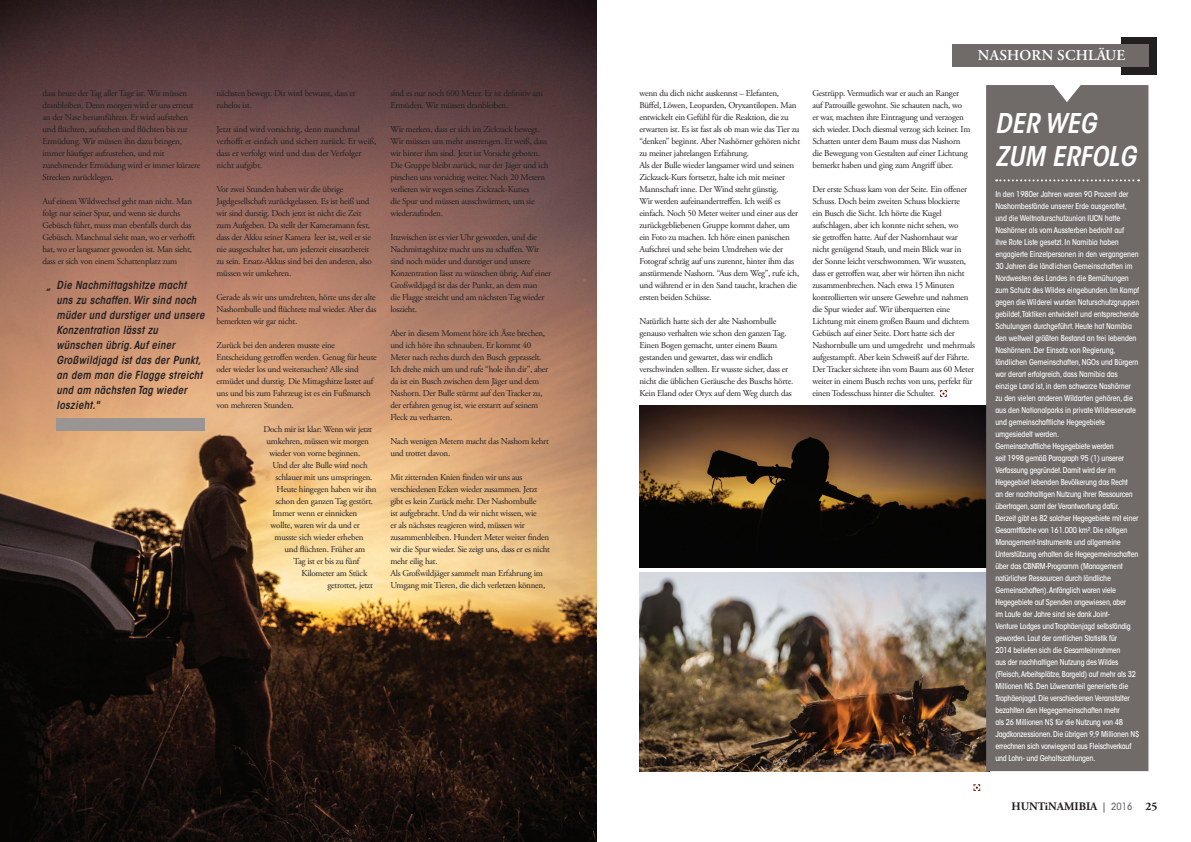
<style>
.page{position:relative;width:1191px;height:842px;background:#fff}
.page>*{position:absolute;margin:0;border:0;box-sizing:border-box;transform-origin:0 0}
.t1{font:italic 600 condensed 27px/33px "ITC Avant Garde Std";color:#fff}
.t2{font:600 15px "Adobe Garamond Pro";letter-spacing:.015em;color:#fff}
.t3{font:700 11.5px "Adobe Garamond Pro";color:#231f20}
.t4{font:italic 600 condensed 11px/15px "ITC Avant Garde Std";letter-spacing:.02em;color:#231f20}
.t5{font:9px/12px "Adobe Garamond Pro";letter-spacing:-.025em;color:#231f20}
.t6{font:500 condensed 8px/12px "ITC Avant Garde Std";letter-spacing:-.025em;color:#fff}
.s1{font-family:"ITC Avant Garde Std";font-weight:400;font-stretch:condensed;font-size:10px}
.s2{font-family:"ITC Avant Garde Std";font-weight:500;font-stretch:condensed;font-size:10px;color:#6c6d70}
</style>
<div class="page">
<img style="left:639px;top:405px;width:347px;height:163px">
<img style="left:639px;top:573px;width:347px;height:198px">
<img style="left:0;top:0;width:596px;height:842px">
<svg style="left:940px;top:390px;width:7px;height:7px"></svg>
<div style="left:1121px;top:37px;width:35px;height:37px;background:#231f20"></div>
<div style="left:951px;top:44px;width:197px;height:23px;background:#706b69"></div>
<div style="left:986px;top:85px;width:162px;height:686px;background:#706b69"></div>
<div style="left:57px;top:418px;width:148px;height:13px;background:#9a9493"></div>
<svg style="left:973px;top:784px;width:7px;height:7px"></svg>
<svg style="left:996px;top:179px;width:143px;height:2px"></svg>
<p class="t5" style="left:43px;top:87px;width:159px">dass heute der Tag aller Tage ist. Wir müssen dranbleiben. Denn morgen wird er uns erneut an der Nase herumführen. Er wird aufstehen und flüchten, aufstehen und flüchten bis zur Ermüdung. Wir müssen ihn dazu bringen, immer häufiger aufzustehen, und mit zunehmender Ermüdung wird er immer kürzere Strecken zurücklegen.</p>
<p class="t5" style="left:43px;top:195px;width:154px">Auf einem Wildwechsel geht man nicht. Man folgt nur seiner Spur, und wenn sie durchs Gebüsch führt, muss man ebenfalls durch das Gebüsch. Manchmal sieht man, wo er verhofft hat, wo er langsamer geworden ist. Man sieht, dass er sich von einem Schattenplatz zum</p>
<p class="t4" style="left:57px;top:277px;width:149px">Die Nachmittagshitze macht uns zu schaffen. Wir sind noch müder und durstiger und unsere</p>
<p class="t4" style="left:57px;top:322px;width:148px">Konzentration lässt zu wünschen übrig. Auf einer<br>Großwildjagd ist das der Punkt, an dem man die Flagge streicht und am nächsten Tag wieder loszieht."</p>
<p class="t4" style="left:46px;top:278px;width:6px">„</p>
<p class="t5" style="left:216px;top:87px;width:141px">nächsten bewegt. Dir wird bewusst, dass er ruhelos ist.</p>
<p class="t5" style="left:216px;top:123px;width:161px">Jetzt sind wird vorsichtig, denn manchmal verhofft er einfach und sichert zurück. Er weiß, dass er verfolgt wird und dass der Verfolger nicht aufgibt.</p>
<p class="t5" style="left:216px;top:183px;width:157px">Vor zwei Stunden haben wir die übrige Jagdgesellschaft zurückgelassen. Es ist heiß und wir sind durstig. Doch jetzt ist nicht die Zeit zum Aufgeben. Da stellt der Kameramann fest, dass der Akku seiner Kamera leer ist, weil er sie nie ausgeschaltet hat, um jederzeit einsatzbereit zu sein. Ersatz-Akkus sind bei den anderen, also müssen wir umkehren.</p>
<p class="t5" style="left:216px;top:291px;width:161px;text-align:justify">Gerade als wir uns umdrehten, hörte uns der alte Nashornbulle und flüchtete mal wieder. Aber das bemerkten wir gar nicht.</p>
<p class="t5" style="left:216px;top:339px;width:162px">Zurück bei den anderen musste eine Entscheidung getroffen werden. Genug für heute oder wieder los und weitersuchen? Alle sind ermüdet und durstig. Die Mittagshitze lastet auf uns und bis zum Fahrzeug ist es ein Fußmarsch von mehreren Stunden.</p>
<p class="t5" style="left:263px;top:423px;width:110px">Doch mir ist klar: Wenn wir jetzt</p>
<p class="t5" style="left:266px;top:435px;width:104px">umkehren, müssen wir morgen</p>
<p class="t5" style="left:269px;top:447px;width:92px">wieder von vorne beginnen.</p>
<p class="t5" style="left:272px;top:459px;width:97px">Und der alte Bulle wird noch</p>
<p class="t5" style="left:275px;top:471px;width:98px">schlauer mit uns umspringen.</p>
<p class="t5" style="left:276px;top:483px;width:102px">Heute hingegen haben wir ihn</p>
<p class="t5" style="left:275px;top:495px;width:99px">schon den ganzen Tag gestört.</p>
<p class="t5" style="left:272px;top:507px;width:86px">Immer wenn er einnicken</p>
<p class="t5" style="left:270px;top:519px;width:91px">wollte, waren wir da und er</p>
<p class="t5" style="left:274px;top:531px;width:90px">musste sich wieder erheben</p>
<p class="t5" style="left:284px;top:543px;width:82px">und flüchten. Früher am</p>
<p class="t5" style="left:293px;top:555px;width:67px">Tag ist er bis zu fünf</p>
<p class="t5" style="left:301px;top:567px;width:67px">Kilometer am Stück</p>
<p class="t5" style="left:327px;top:579px;width:47px">getrottet, jetzt</p>
<p class="t5" style="left:390px;top:87px;width:154px">sind es nur noch 600 Meter. Er ist definitiv am<br>Ermüden. Wir müssen dranbleiben.</p>
<p class="t5" style="left:390px;top:123px;width:159px">Wir merken, dass er sich im Zickzack bewegt.<br>Wir müssen uns mehr anstrengen. Er weiß, dass wir hinter ihm sind. Jetzt ist Vorsicht geboten.<br>Die Gruppe bleibt zurück, nur der Jäger und ich pirschen uns vorsichtig weiter. Nach 20 Metern verlieren wir wegen seines Zickzack-Kurses<br>die Spur und müssen ausschwärmen, um sie wiederzufinden.</p>
<p class="t5" style="left:390px;top:231px;width:162px">Inzwischen ist es vier Uhr geworden, und die Nachmittagshitze macht uns zu schaffen. Wir sind noch müder und durstiger und unsere Konzentration lässt zu wünschen übrig. Auf einer Großwildjagd ist das der Punkt, an dem man<br>die Flagge streicht und am nächsten Tag wieder loszieht.</p>
<p class="t5" style="left:390px;top:327px;width:159px">Aber in diesem Moment höre ich Äste brechen, und ich höre ihn schnauben. Er kommt 40<br>Meter nach rechts durch den Busch geprasselt.<br>Ich drehe mich um und rufe “hole ihn dir”, aber da ist ein Busch zwischen dem Jäger und dem Nashorn. Der Bulle stürmt auf den Tracker zu, der erfahren genug ist, wie erstarrt auf seinem Fleck zu verharren.</p>
<p class="t5" style="left:390px;top:435px;width:160px">Nach wenigen Metern macht das Nashorn kehrt und trottet davon.</p>
<p class="t5" style="left:390px;top:471px;width:161px">Mit zitternden Knien finden wir uns aus verschiedenen Ecken wieder zusammen. Jetzt gibt es kein Zurück mehr. Der Nashornbulle<br>ist aufgebracht. Und da wir nicht wissen, wie<br>er als nächstes reagieren wird, müssen wir zusammenbleiben. Hundert Meter weiter finden wir die Spur wieder. Sie zeigt uns, dass er es nicht mehr eilig hat.</p>
<p class="t5" style="left:390px;top:567px;width:156px">Als Großwildjäger sammelt man Erfahrung im<br>Umgang mit Tieren, die dich verletzen können,</p>
<p class="t5" style="left:639px;top:87px;width:162px">wenn du dich nicht auskennst – Elefanten, Büffel, Löwen, Leoparden, Oryxantilopen. Man entwickelt ein Gefühl für die Reaktion, die zu erwarten ist. Es ist fast als ob man wie das Tier zu “denken” beginnt. Aber Nashörner gehören nicht zu meiner jahrelangen Erfahrung.</p>
<p class="t5" style="left:639px;top:159px;width:161px">Als der Bulle wieder langsamer wird und seinen Zickzack-Kurs fortsetzt, halte ich mit meiner Mannschaft inne. Der Wind steht günstig.<br>Wir werden aufeinandertreffen. Ich weiß es einfach. Noch 50 Meter weiter und einer aus der zurückgebliebenen Gruppe kommt daher, um ein Foto zu machen. Ich höre einen panischen Aufschrei und sehe beim Umdrehen wie der Fotograf schräg auf uns zurennt, hinter ihm das anstürmende Nashorn. “Aus dem Weg”, rufe ich, und während er in den Sand taucht, krachen die ersten beiden Schüsse.</p>
<p class="t5" style="left:639px;top:315px;width:155px">Natürlich hatte sich der alte Nashornbulle genauso verhalten wie schon den ganzen Tag.<br>Einen Bogen gemacht, unter einem Baum gestanden und gewartet, dass wir endlich verschwinden sollten. Er wusste sicher, dass er nicht die üblichen Geräusche des Buschs hörte.<br>Kein Eland oder Oryx auf dem Weg durch das</p>
<p class="t2" style="left:977px;top:47px;width:149px">NASHORN SCHLÄUE</p>
<p class="t5" style="left:812px;top:87px;width:159px">Gestrüpp. Vermutlich war er auch an Ranger auf Patrouille gewohnt. Sie schauten nach, wo er war, machten ihre Eintragung und verzogen sich wieder. Doch diesmal verzog sich keiner. Im Schatten unter dem Baum muss das Nashorn die Bewegung von Gestalten auf einer Lichtung bemerkt haben und ging zum Angriff über.</p>
<p class="t5" style="left:812px;top:183px;width:164px">Der erste Schuss kam von der Seite. Ein offener Schuss. Doch beim zweiten Schuss blockierte<br>ein Busch die Sicht. Ich hörte die Kugel aufschlagen, aber ich konnte nicht sehen, wo<br>sie getroffen hatte. Auf der Nashornhaut war nicht genügend Staub, und mein Blick war in<br>der Sonne leicht verschwommen. Wir wussten, dass er getroffen war, aber wir hörten ihn nicht zusammenbrechen. Nach etwa 15 Minuten kontrollierten wir unsere Gewehre und nahmen die Spur wieder auf. Wir überquerten eine Lichtung mit einem großen Baum und dichtem Gebüsch auf einer Seite. Dort hatte sich der Nashornbulle um und umgedreht und mehrmals aufgestampft. Aber kein Schweiß auf der Fährte.<br>Der Tracker sichtete ihn vom Baum aus 60 Meter weiter in einem Busch rechts von uns, perfekt für einen Todesschuss hinter die Schulter.</p>
<p class="t1" style="left:995px;top:107px;width:142px">DER WEG<br>ZUM ERFOLG</p>
<p class="t6" style="left:995px;top:188px;width:145px">In den 1980er Jahren waren 90 Prozent der Nashornbestände unserer Erde ausgerottet, und die Weltnaturschutzunion IUCN hatte Nashörner als vom Aussterben bedroht auf<br>ihre Rote Liste gesetzt. In Namibia haben engagierte Einzelpersonen in den vergangenen 30 Jahren die ländlichen Gemeinschaften im Nordwesten des Landes in die Bemühungen zum Schutz des Wildes eingebunden. Im Kampf gegen die Wilderei wurden Naturschutzgruppen gebildet,Taktiken entwickelt und entsprechende Schulungen durchgeführt. Heute hat Namibia den weltweit größten Bestand an frei lebenden Nashörnern. Der Einsatz von Regierung, ländlichen Gemeinschaften, NGOs und Bürgern war derart erfolgreich, dass Namibia das einzige Land ist, in dem schwarze Nashörner zu den vielen anderen Wildarten gehören, die aus den Nationalparks in private Wildreservate und gemeinschaftliche Hegegebiete umgesiedelt werden.</p>
<p class="t6" style="left:995px;top:440px;width:145px">Gemeinschaftliche Hegegebiete werden<br>seit 1998 gemäß Paragraph 95 (1) unserer Verfassung gegründet. Damit wird der im Hegegebiet lebenden Bevölkerung das Recht<br>an der nachhaltigen Nutzung ihrer Ressourcen übertragen, samt der Verantwortung dafür.<br>Derzeit gibt es 82 solcher Hegegebiete mit einer Gesamtfläche von 161.000 km². Die nötigen Management-Instrumente und allgemeine Unterstützung erhalten die Hegegemeinschaften über das CBNRM-Programm (Management natürlicher Ressourcen durch ländliche Gemeinschaften).Anfänglich waren viele Hegegebiete auf Spenden angewiesen, aber<br>im Laufe der Jahre sind sie dank Joint-<br>Venture Lodges und Trophäenjagd selbständig geworden. Laut der amtlichen Statistik für<br>2014 beliefen sich die Gesamteinnahmen<br>aus der nachhaltigen Nutzung des Wildes (Fleisch,Arbeitsplätze, Bargeld) auf mehr als 32<br>Millionen N$. Den Löwenanteil generierte die Trophäenjagd. Die verschiedenen Veranstalter bezahlten den Hegegemeinschaften mehr<br>als 26 Millionen N$ für die Nutzung von 48<br>Jagdkonzessionen. Die übrigen 9,9 Millionen N$ errechnen sich vorwiegend aus Fleischverkauf und Lohn- und Gehaltszahlungen.</p>
<p class="t3" style="left:1011px;top:800px;width:147px">HUNTiNAMIBIA <span class="s1">|</span> <span class="s2">2016</span> 25</p>
</div>
